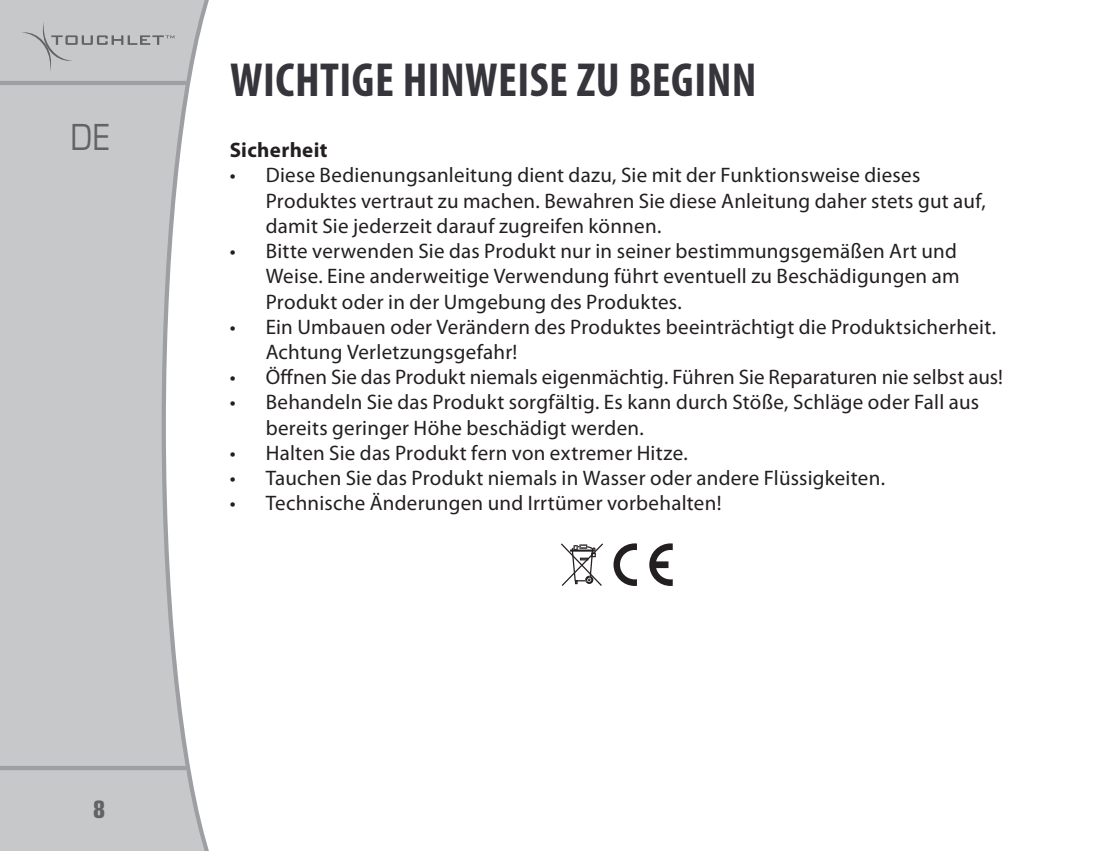
<style>
.page{position:relative;width:1106px;height:851px;background:#fff}
.page>*{position:absolute;margin:0;border:0;box-sizing:border-box;transform-origin:0 0}
.t1{font:700 condensed 48px "Myriad Pro";letter-spacing:.01em;color:#36353b}
.t2{font:condensed 36px "Eurostile";color:#636366}
.t3{font:700 condensed 24px "Eurostile";color:#636366}
.t4{font:21px/25.2px "Myriad Pro";letter-spacing:.01em;color:#231f20}
.t5{font:700 21px "Myriad Pro";letter-spacing:.02em;color:#231f20}
</style>
<div class="page">
<svg style="left:0;top:0;width:209px;height:850px;fill:#c7c8ca"></svg>
<svg style="left:0;top:81px;width:186px;height:4px"></svg>
<svg style="left:0;top:765px;width:186px;height:5px"></svg>
<svg style="left:21px;top:21px;width:153px;height:51px;background:#bfc0c2"></svg>
<svg style="left:613px;top:543px;width:24px;height:43px"></svg>
<svg style="left:649px;top:543px;width:23px;height:43px"></svg>
<svg style="left:561px;top:543px;width:42px;height:43px"></svg>
<h2 class="t2" style="left:70px;top:115px;width:41px">DE</h2>
<p class="t3" style="left:93px;top:795px;width:13px">8</p>
<h1 class="t1" style="left:230px;top:50px;width:528px">WICHTIGE HI NWEISE ZU BEGINN</h1>
<p class="t5" style="left:230px;top:136px;width:99px">Sicherheit</p>
<p class="t4" style="left:266px;top:162px;width:721px;text-indent:-36px">• Diese Bedienungsanleitung dient dazu, Sie mit der Funktionsweise dieses<br>Produktes vertraut zu machen. Bewahren Sie diese Anleitung daher stets gut auf, damit Sie jederzeit darauf zugreifen können.</p>
<p class="t4" style="left:266px;top:238px;width:695px;text-indent:-36px">• Bitte verwenden Sie das Produkt nur in seiner bestimmungsgemäßen Art und<br>Weise. Eine anderweitige Verwendung führt eventuell zu Beschädigungen am<br>Produkt oder in der Umgebung des Produktes.</p>
<p class="t4" style="left:266px;top:314px;width:730px;text-indent:-36px">• Ein Umbauen oder Verändern des Produktes beeinträchtigt die Produktsicherheit.<br>Achtung Verletzungsgefahr!</p>
<p class="t4" style="left:230px;top:364px;width:775px">• Öffnen Sie das Produkt niemals eigenmächtig. Führen Sie Reparaturen nie selbst aus!</p>
<p class="t4" style="left:266px;top:389px;width:715px;text-indent:-36px">• Behandeln Sie das Produkt sorgfältig. Es kann durch Stöße, Schläge oder Fall aus bereits geringer Höhe beschädigt werden.</p>
<p class="t4" style="left:230px;top:440px;width:457px">• Halten Sie das Produkt fern von extremer Hitze.</p>
<p class="t4" style="left:230px;top:465px;width:655px">• Tauchen Sie das Produkt niemals in Wasser oder andere Flüssigkeiten.</p>
<p class="t4" style="left:230px;top:490px;width:493px">• Technische Änderungen und Irrtümer vorbehalten!</p>
</div>
